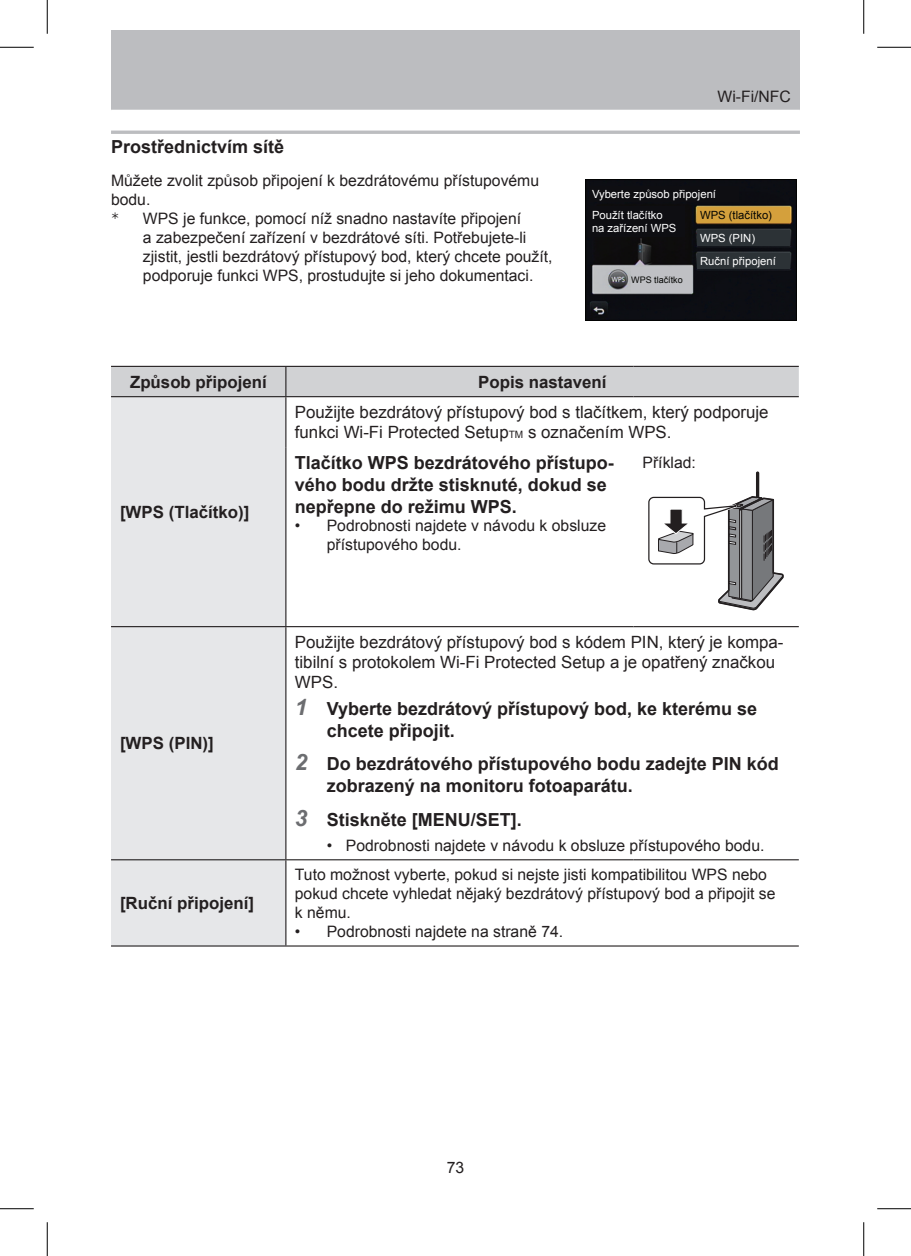
<style>
.page{position:relative;width:911px;height:1256px;background:#fff}
.page>*{position:absolute;margin:0;border:0;box-sizing:border-box;transform-origin:0 0}
.t1{font:700 18px/21.6px "Arial";color:#231f20}
.t2{font:16.88px/20.2px "Arial";color:#231f20}
.t3{font:700 16.88px "Arial";color:#231f20}
.t4{font:15.75px/18.9px "Arial";color:#231f20}
.t5{font:11.25px/21.2px "Arial";color:#fff}
.t6{font:11.25px "Arial";color:#040503}
.t7{font:9px "Arial";color:#040503}
.s1{font-size:10.12px}
.s2{font-style:italic;font-size:22.5px;color:#6c6d70}
</style>
<div class="page">
<svg style="left:111px;top:130px;width:689px;height:4px;background:#c6c7c9"></svg>
<div style="left:111px;top:30px;width:689px;height:81px;background:#bcbdc0"></div>
<hr style="left:111px;top:110px;width:689px;height:2px;background:#fff">
<img style="left:586px;top:180px;width:211px;height:140px">
<div style="left:589px;top:186px;width:149px;height:16px;background:#0e0e12"></div>
<div style="left:589px;top:206px;width:96px;height:31px;background:#0e0e12"></div>
<div style="left:697px;top:207px;width:92px;height:16px;background:#d4a03c"></div>
<div style="left:697px;top:230px;width:92px;height:16px;background:#2c3236"></div>
<div style="left:697px;top:253px;width:92px;height:15px;background:#2c3236"></div>
<div style="left:631px;top:267px;width:61px;height:25px;background:#bfc0c4"></div>
<div style="left:111px;top:397px;width:174px;height:548px;background:#e6e7e9"></div>
<div style="left:111px;top:366px;width:688px;height:30px;background:#d1d2d4"></div>
<hr style="left:633px;top:366px;width:166px;height:1px;background:#231f20">
<hr style="left:111px;top:396px;width:522px;height:1px;background:#231f20">
<hr style="left:285px;top:397px;width:1px;height:50px;background:#231f20">
<hr style="left:633px;top:396px;width:166px;height:1px;background:#231f20">
<hr style="left:285px;top:447px;width:1px;height:179px;background:#231f20">
<hr style="left:111px;top:626px;width:522px;height:1px;background:#231f20">
<hr style="left:285px;top:627px;width:1px;height:232px;background:#231f20">
<hr style="left:633px;top:626px;width:166px;height:1px;background:#231f20">
<hr style="left:111px;top:859px;width:522px;height:1px;background:#231f20">
<hr style="left:285px;top:860px;width:1px;height:85px;background:#231f20">
<hr style="left:633px;top:859px;width:166px;height:1px;background:#231f20">
<hr style="left:111px;top:945px;width:688px;height:1px;background:#231f20">
<svg style="left:648px;top:471px;width:136px;height:139px"></svg>
<hr style="left:0;top:47px;width:34px;height:1px;background:#000">
<hr style="left:877px;top:47px;width:34px;height:1px;background:#000">
<hr style="left:0;top:1208px;width:34px;height:1px;background:#000">
<hr style="left:877px;top:1208px;width:34px;height:1px;background:#000">
<hr style="left:47px;top:0;width:1px;height:34px;background:#000">
<hr style="left:47px;top:1222px;width:1px;height:33px;background:#000">
<hr style="left:863px;top:0;width:1px;height:34px;background:#000">
<hr style="left:863px;top:1222px;width:1px;height:33px;background:#000">
<p class="t1" style="left:111px;top:136px;width:175px">Prostřednictvím sítě</p>
<p class="t4" style="left:111px;top:171px;width:430px">Můžete zvolit způsob připojení k bezdrátovému přístupovému bodu.</p>
<p class="t4" style="left:143px;top:209px;width:411px">WPS je funkce, pomocí níž snadno nastavíte připojení<br>a zabezpečení zařízení v bezdrátové síti. Potřebujete-li zjistit, jestli bezdrátový přístupový bod, který chcete použít, podporuje funkci WPS, prostudujte si jeho dokumentaci.</p>
<p class="t4" style="left:717px;top:87px;width:75px">Wi-Fi/NFC</p>
<p class="t5" style="left:592px;top:183px;width:126px">Vyberte způsob připojení<br>Použít tlačítko</p>
<p class="t5" style="left:592px;top:218px;width:86px">na zařízení WPS</p>
<p class="t6" style="left:700px;top:209px;width:73px">WPS (tlačítko)</p>
<p class="t5" style="left:700px;top:227px;width:77px;line-height:22.7px">WPS (PIN)<br>Ruční připojení</p>
<p class="t7" style="left:631px;top:275px;width:53px">WPS tlačítko</p>
<p class="t3" style="left:130px;top:372px;width:138px">Způsob připojení</p>
<p class="t3" style="left:478px;top:372px;width:130px">Popis nastavení</p>
<p class="t3" style="left:120px;top:502px;width:131px">[WPS (Tlačítko)]</p>
<p class="t3" style="left:120px;top:734px;width:95px">[WPS (PIN)]</p>
<p class="t3" style="left:120px;top:893px;width:136px">[Ruční připojení]</p>
<p class="t2" style="left:295px;top:402px;width:475px">Použijte bezdrátový přístupový bod s tlačítkem, který podporuje funkci Wi-Fi Protected Setup<span class="s1">TM</span> s označením WPS.</p>
<p class="t1" style="left:295px;top:452px;width:321px">Tlačítko WPS bezdrátového přístupo&shy;vého bodu držte stisknuté, dokud se nepřepne do režimu WPS.</p>
<p class="t4" style="left:327px;top:516px;width:281px;text-indent:-32px">• Podrobnosti najdete v návodu k obsluze přístupového bodu.</p>
<p class="t4" style="left:642px;top:453px;width:55px">Příklad:</p>
<p class="t2" style="left:295px;top:632px;width:490px">Použijte bezdrátový přístupový bod s kódem PIN, který je kompa&shy;tibilní s protokolem Wi-Fi Protected Setup a je opatřený značkou<br>WPS.</p>
<p class="t1" style="left:327px;top:698px;width:432px;text-indent:-32px"><span class="s2">1</span> Vyberte bezdrátový přístupový bod, ke kterému se chcete připojit.</p>
<p class="t1" style="left:327px;top:753px;width:454px;text-indent:-32px"><span class="s2">2</span> Do bezdrátového přístupového bodu zadejte PIN kód zobrazený na monitoru fotoaparátu.</p>
<p class="t1" style="left:295px;top:808px;width:228px"><span class="s2">3</span> Stiskněte [MENU/SET].</p>
<p class="t4" style="left:327px;top:835px;width:439px">• Podrobnosti najdete v návodu k obsluze přístupového bodu.</p>
<p class="t4" style="left:295px;top:865px;width:482px">Tuto možnost vyberte, pokud si nejste jisti kompatibilitou WPS nebo pokud chcete vyhledat nějaký bezdrátový přístupový bod a připojit se k němu.</p>
<p class="t4" style="left:295px;top:922px;width:270px">• Podrobnosti najdete na straně 74.</p>
<p class="t4" style="left:447px;top:1157px;width:19px">73</p>
</div>
